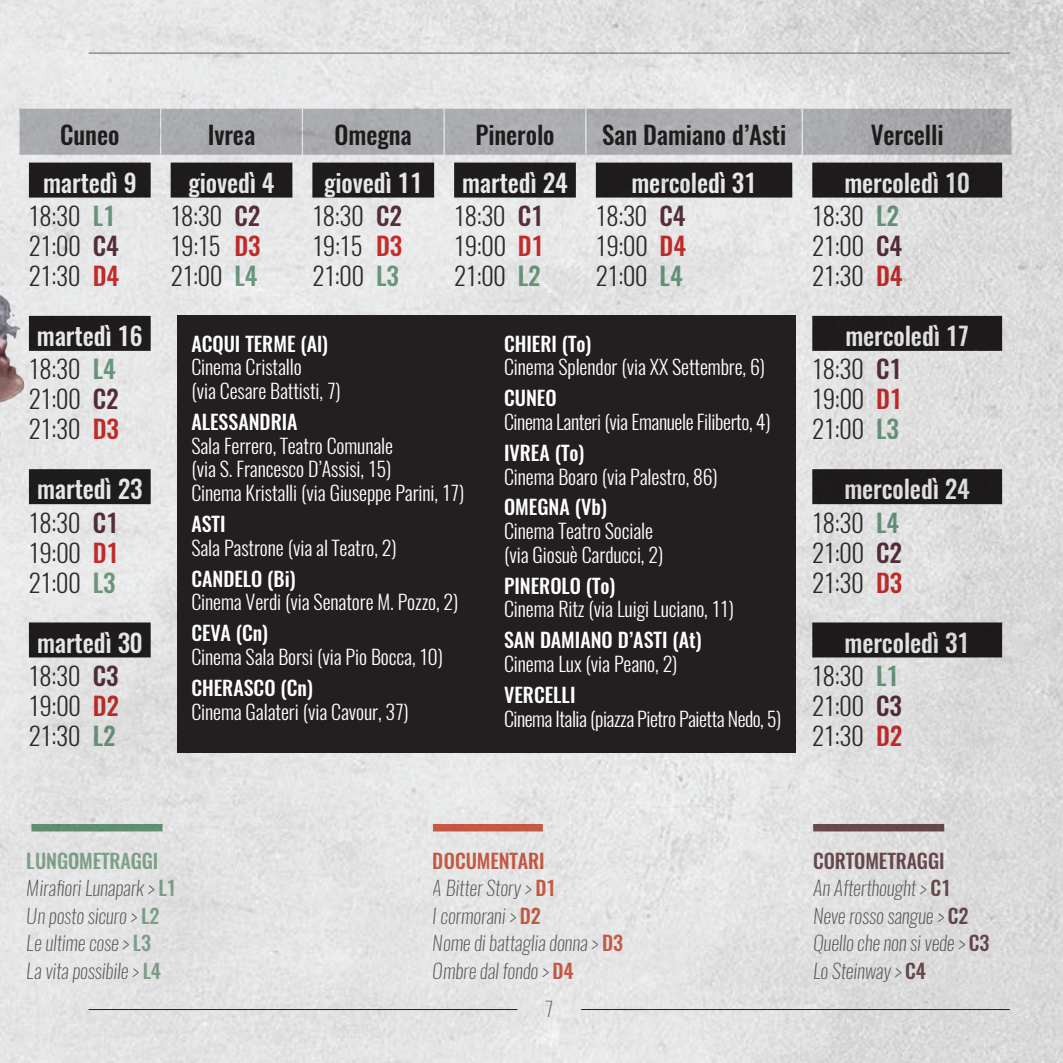
<style>
.page{position:relative;width:1063px;height:1063px;background:#fff}
.page>*{position:absolute;margin:0;border:0;box-sizing:border-box;transform-origin:0 0}
.t1{font:500 25px/33.5px "Oswald";letter-spacing:-.005em;color:#fff}
.t2{font:300 25px/30px "Oswald";letter-spacing:-.005em;color:#312f30}
.t3{font:500 25px "Oswald";letter-spacing:-.005em;color:#231f20}
.cinema_indirizzo{font:300 20px/23.8px "Oswald";letter-spacing:-.005em;color:#fff}
.t4{font:italic 200 20px/27.5px "Oswald";letter-spacing:-.005em;color:#636366}
.città-tab{font:500 20px "Oswald";color:#fff}
.cinema_indirizzo-2{font:300 20px "Oswald";letter-spacing:-.025em;color:#fff}
.t5{font:200 20px "Oswald";color:#636366}
.s1{font-weight:300;color:#312f30}
.s2{color:#73a485}
.s3{font-weight:500;color:#5c333f}
.s4{font-weight:500;color:#d3312e}
.s5{color:#5c333f}
.s6{font-weight:500;color:#73a485}
.s7{font-weight:500;font-style:normal;color:#8eb399}
.s8{font-weight:500;font-style:normal;color:#db634b}
.s9{font-weight:500;font-style:normal;color:#755358}
</style>
<div class="page">
<img style="left:0;top:0;width:1063px;height:1063px">
<hr style="left:89px;top:1009px;width:428px;height:1px;background:#231f20">
<hr style="left:581px;top:1009px;width:429px;height:1px;background:#231f20">
<div style="left:813px;top:824px;width:131px;height:7px;background:#66484d"></div>
<img style="left:0;top:156px;width:56px;height:907px">
<div style="left:31px;top:824px;width:132px;height:7px;background:#608e71"></div>
<div style="left:433px;top:824px;width:110px;height:7px;background:#c45843"></div>
<svg style="left:0;top:109px;width:1012px;height:46px;background:#aaabae"></svg>
<svg style="left:0;top:107px;width:19px;height:2px"></svg>
<hr style="left:19px;top:107px;width:142px;height:2px;background:#fff">
<hr style="left:18px;top:109px;width:2px;height:46px;background:#fff">
<hr style="left:161px;top:107px;width:141px;height:2px;background:#fff">
<hr style="left:160px;top:109px;width:1px;height:46px;background:#fff">
<hr style="left:302px;top:107px;width:142px;height:2px;background:#fff">
<hr style="left:302px;top:109px;width:1px;height:46px;background:#fff">
<hr style="left:444px;top:107px;width:142px;height:2px;background:#fff">
<hr style="left:444px;top:109px;width:1px;height:46px;background:#fff">
<hr style="left:586px;top:107px;width:216px;height:2px;background:#fff">
<hr style="left:585px;top:109px;width:1px;height:46px;background:#fff">
<hr style="left:802px;top:107px;width:211px;height:2px;background:#fff">
<hr style="left:802px;top:109px;width:1px;height:46px;background:#fff">
<hr style="left:1012px;top:109px;width:1px;height:46px;background:#fff">
<svg style="left:0;top:155px;width:19px;height:1px"></svg>
<hr style="left:19px;top:155px;width:142px;height:1px;background:#fff">
<hr style="left:161px;top:155px;width:141px;height:1px;background:#fff">
<hr style="left:302px;top:155px;width:142px;height:1px;background:#fff">
<hr style="left:444px;top:155px;width:142px;height:1px;background:#fff">
<hr style="left:586px;top:155px;width:216px;height:1px;background:#fff">
<hr style="left:802px;top:155px;width:211px;height:1px;background:#fff">
<hr style="left:0;top:163px;width:1px;height:35px;background:#231f20">
<div style="left:29px;top:163px;width:122px;height:35px;background:#231f20"></div>
<div style="left:171px;top:163px;width:121px;height:35px;background:#231f20"></div>
<div style="left:312px;top:163px;width:122px;height:35px;background:#231f20"></div>
<div style="left:454px;top:163px;width:122px;height:35px;background:#231f20"></div>
<div style="left:596px;top:163px;width:196px;height:35px;background:#231f20"></div>
<div style="left:812px;top:163px;width:190px;height:35px;background:#231f20"></div>
<div style="left:29px;top:316px;width:122px;height:35px;background:#231f20"></div>
<div style="left:812px;top:316px;width:190px;height:35px;background:#231f20"></div>
<div style="left:29px;top:469px;width:122px;height:35px;background:#231f20"></div>
<div style="left:812px;top:469px;width:190px;height:35px;background:#231f20"></div>
<div style="left:29px;top:622px;width:122px;height:35px;background:#231f20"></div>
<div style="left:812px;top:622px;width:190px;height:35px;background:#231f20"></div>
<hr style="left:89px;top:53px;width:921px;height:1px;background:#636366">
<div style="left:177px;top:316px;width:618px;height:437px;background:#231f20"></div>
<p class="t3" style="left:60px;top:118px;width:61px">Cuneo</p>
<p class="t3" style="left:208px;top:118px;width:49px">Ivrea</p>
<p class="t3" style="left:335px;top:118px;width:79px">Omegna</p>
<p class="t3" style="left:476px;top:118px;width:81px">Pinerolo</p>
<p class="t3" style="left:602px;top:118px;width:186px">San Damiano d’Asti</p>
<p class="t3" style="left:871px;top:118px;width:74px">Vercelli</p>
<p class="t1" style="left:29px;top:166px;width:109px;text-indent:14px">martedì 9<br><span class="s1">18:30</span> <span class="s2">L1</span></p>
<p class="t2" style="left:29px;top:231px;width:92px">21:00 <span class="s3">C4<br></span>21:30 <span class="s4">D4</span></p>
<p class="t1" style="left:171px;top:166px;width:106px;text-indent:18px">giovedì 4<br><span class="s1">18:30</span> <span class="s5">C2</span></p>
<p class="t2" style="left:171px;top:231px;width:91px">19:15 <span class="s4">D3<br></span>21:00 <span class="s6">L4</span></p>
<p class="t1" style="left:312px;top:166px;width:112px;text-indent:12px">giovedì 11<br><span class="s1">18:30</span> <span class="s5">C2</span></p>
<p class="t2" style="left:312px;top:231px;width:91px">19:15 <span class="s4">D3<br></span>21:00 <span class="s6">L3</span></p>
<p class="t1" style="left:454px;top:166px;width:115px;text-indent:8px">martedì 24<br><span class="s1">18:30</span> <span class="s5">C1</span></p>
<p class="t2" style="left:454px;top:231px;width:91px">19:00 <span class="s4">D1<br></span>21:00 <span class="s6">L2</span></p>
<p class="t1" style="left:596px;top:166px;width:162px;text-indent:36px">mercoledì 31<br><span class="s1">18:30</span> <span class="s5">C4</span></p>
<p class="t2" style="left:596px;top:231px;width:92px">19:00 <span class="s4">D4<br></span>21:00 <span class="s6">L4</span></p>
<p class="t1" style="left:812px;top:166px;width:159px;text-indent:32px">mercoledì 10<br><span class="s1">18:30</span> <span class="s2">L2</span></p>
<p class="t2" style="left:812px;top:231px;width:92px">21:00 <span class="s3">C4<br></span>21:30 <span class="s4">D4</span></p>
<p class="t1" style="left:29px;top:319px;width:115px;text-indent:8px">martedì 16<br><span class="s1">18:30</span> <span class="s2">L4</span></p>
<p class="t2" style="left:29px;top:384px;width:91px">21:00 <span class="s3">C2<br></span>21:30 <span class="s4">D3</span></p>
<p class="t1" style="left:29px;top:473px;width:115px;text-indent:8px">martedì 23<br><span class="s1">18:30</span> <span class="s5">C1</span></p>
<p class="t2" style="left:29px;top:538px;width:91px">19:00 <span class="s4">D1<br></span>21:00 <span class="s6">L3</span></p>
<p class="t1" style="left:29px;top:626px;width:115px;text-indent:8px">martedì 30<br><span class="s1">18:30</span> <span class="s5">C3</span></p>
<p class="t2" style="left:29px;top:691px;width:91px">19:00 <span class="s4">D2<br></span>21:30 <span class="s6">L2</span></p>
<p class="città-tab" style="left:191px;top:330px;width:138px">ACQUI TERME (Al)</p>
<p class="cinema_indirizzo" style="left:191px;top:356px;width:151px">Cinema Cristallo<br>(via Cesare Battisti, 7)</p>
<p class="città-tab" style="left:191px;top:408px;width:108px">ALESSANDRIA</p>
<p class="cinema_indirizzo" style="left:191px;top:434px;width:274px">Sala Ferrero, Teatro Comunale<br>(via S. Francesco D’Assisi, 15)<br>Cinema Kristalli (via Giuseppe Parini, 17)</p>
<p class="città-tab" style="left:191px;top:510px;width:36px">ASTI</p>
<p class="cinema_indirizzo" style="left:191px;top:536px;width:207px">Sala Pastrone (via al Teatro, 2)</p>
<p class="città-tab" style="left:191px;top:565px;width:106px">CANDELO (Bi)</p>
<p class="cinema_indirizzo" style="left:191px;top:590px;width:269px">Cinema Verdi (via Senatore M. Pozzo, 2)</p>
<p class="città-tab" style="left:191px;top:619px;width:78px">CEVA (Cn)</p>
<p class="cinema_indirizzo" style="left:191px;top:645px;width:253px">Cinema Sala Borsi (via Pio Bocca, 10)</p>
<p class="città-tab" style="left:191px;top:674px;width:123px">CHERASCO (Cn)</p>
<p class="cinema_indirizzo" style="left:191px;top:700px;width:219px">Cinema Galateri (via Cavour, 37)</p>
<p class="città-tab" style="left:504px;top:330px;width:89px">CHIERI (To)</p>
<p class="cinema_indirizzo" style="left:504px;top:355px;width:262px">Cinema Splendor (via XX Settembre, 6)</p>
<p class="città-tab" style="left:504px;top:384px;width:54px">CUNEO</p>
<p class="cinema_indirizzo" style="left:504px;top:410px;width:268px">Cinema Lanteri (via Emanuele Filiberto, 4)</p>
<p class="città-tab" style="left:504px;top:439px;width:82px">IVREA (To)</p>
<p class="cinema_indirizzo" style="left:504px;top:465px;width:215px">Cinema Boaro (via Palestro, 86)</p>
<p class="città-tab" style="left:504px;top:493px;width:104px">OMEGNA (Vb)</p>
<p class="cinema_indirizzo" style="left:504px;top:519px;width:161px">Cinema Teatro Sociale (via Giosuè Carducci, 2)</p>
<p class="città-tab" style="left:504px;top:572px;width:113px">PINEROLO (To)</p>
<p class="cinema_indirizzo" style="left:504px;top:597px;width:231px">Cinema Ritz (via Luigi Luciano, 11)</p>
<p class="città-tab" style="left:504px;top:626px;width:199px">SAN DAMIANO D’ASTI (At)</p>
<p class="cinema_indirizzo" style="left:504px;top:652px;width:175px">Cinema Lux (via Peano, 2)</p>
<p class="città-tab" style="left:504px;top:681px;width:73px">VERCELLI</p>
<p class="cinema_indirizzo-2" style="left:504px;top:705px;width:279px">Cinema Italia (piazza Pietro Paietta Nedo, 5)</p>
<p class="t1" style="left:812px;top:319px;width:158px;text-indent:33px">mercoledì 17<br><span class="s1">18:30</span> <span class="s5">C1</span></p>
<p class="t2" style="left:812px;top:384px;width:91px">19:00 <span class="s4">D1<br></span>21:00 <span class="s6">L3</span></p>
<p class="t1" style="left:812px;top:473px;width:159px;text-indent:32px">mercoledì 24<br><span class="s1">18:30</span> <span class="s2">L4</span></p>
<p class="t2" style="left:812px;top:538px;width:91px">21:00 <span class="s3">C2<br></span>21:30 <span class="s4">D3</span></p>
<p class="t1" style="left:812px;top:626px;width:159px;text-indent:32px">mercoledì 31<br><span class="s1">18:30</span> <span class="s2">L1</span></p>
<p class="t2" style="left:812px;top:691px;width:91px">21:00 <span class="s3">C3<br></span>21:30 <span class="s4">D2</span></p>
<p class="t4" style="left:27px;top:847px;width:151px"><span class="s7">LUNGOMETRAGGI<br></span>Mirafiori Lunapark &gt; <span class="s7">L1<br></span>Un posto sicuro &gt; <span class="s7">L2<br></span>Le ultime cose &gt; <span class="s7">L3<br></span>La vita possibile &gt; <span class="s7">L4</span></p>
<p class="t4" style="left:433px;top:847px;width:191px"><span class="s8">DOCUMENTARI<br></span>A Bitter Story &gt; <span class="s8">D1<br></span>I cormorani &gt; <span class="s8">D2<br></span>Nome di battaglia donna &gt; <span class="s8">D3<br></span>Ombre dal fondo &gt; <span class="s8">D4</span></p>
<p class="t5" style="left:545px;top:996px;width:11px">7</p>
<p class="t4" style="left:813px;top:847px;width:178px"><span class="s9">CORTOMETRAGGI<br></span>An Afterthought &gt; <span class="s9">C1<br></span>Neve rosso sangue &gt; <span class="s9">C2<br></span>Quello che non si vede &gt; <span class="s9">C3<br></span>Lo Steinway &gt; <span class="s9">C4</span></p>
</div>
